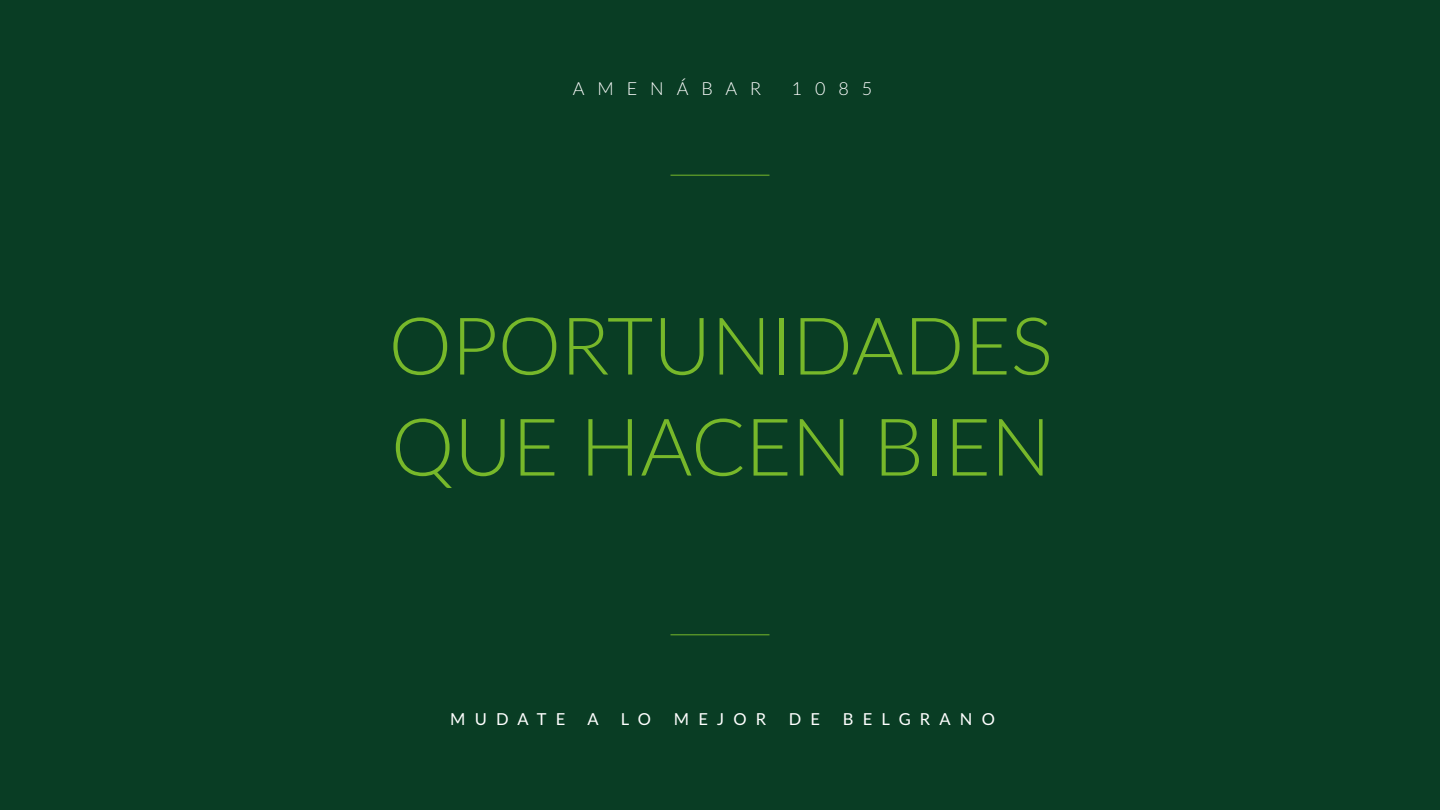
<style>
.page{position:relative;width:1440px;height:810px;background:#093d24}
.page>*{position:absolute;margin:0;border:0;box-sizing:border-box;transform-origin:0 0}
.t1{font:300 79.72px/101px "Lato";color:#77b82a}
.t2{font:300 18px "Lato";letter-spacing:.72em;color:#fff}
.t3{font:16.5px "Lato";letter-spacing:.56em;color:#fff}
</style>
<div class="page">
<hr style="left:670px;top:175px;width:100px;height:1px;background:#77b82a">
<hr style="left:670px;top:634px;width:100px;height:1px;background:#77b82a">
<p class="t2" style="left:573px;top:76px;width:190px">AMENÁBAR</p>
<p class="t2" style="left:792px;top:76px;width:82px">1085</p>
<p class="t1" style="left:389px;top:292px;width:666px">OPORTUNIDADES<br>QUE HACEN BIEN</p>
<p class="t3" style="left:450px;top:707px;width:117px">MUDATE</p>
<p class="t3" style="left:587px;top:707px;width:13px">A</p>
<p class="t3" style="left:621px;top:707px;width:32px">L O</p>
<p class="t3" style="left:674px;top:707px;width:94px">MEJOR</p>
<p class="t3" style="left:789px;top:707px;width:33px">D E</p>
<p class="t3" style="left:843px;top:707px;width:154px">BELGRANO</p>
</div>
